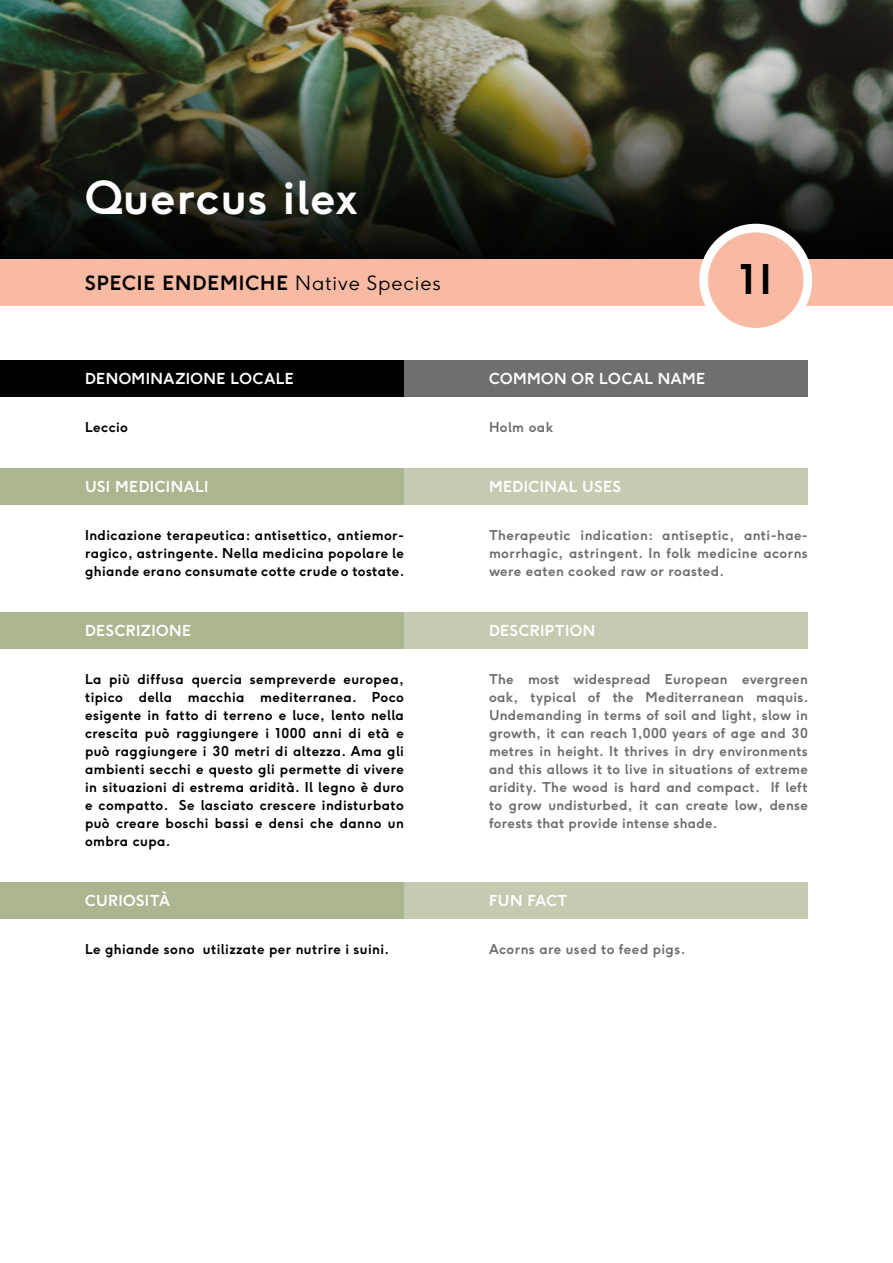
<style>
.page{position:relative;width:893px;height:1263px;background:#fff}
.page>*{position:absolute;margin:0;border:0;box-sizing:border-box;transform-origin:0 0}
.t1{font:700 45px "F37 Ginger";letter-spacing:.03em;color:#fff}
.t2{font:700 40.5px "F37 Ginger";color:#000}
.t3{font:700 19.5px "F37 Ginger";letter-spacing:.05em;color:#000}
.t4{font:700 15px "F37 Ginger";letter-spacing:.03em;color:#fff}
.t5{font:700 13.5px/18px "F37 Ginger";letter-spacing:.03em;color:#000;text-align:justify}
.t6{font:700 13.5px/18px "F37 Ginger";letter-spacing:.025em;color:#706f6f;text-align:justify}
.s1{font-weight:300}
</style>
<div class="page">
<div style="left:0;top:360px;width:404px;height:36px;background:#000"></div>
<div style="left:404px;top:360px;width:404px;height:36px;background:#706f6f"></div>
<div style="left:0;top:612px;width:404px;height:36px;background:#aab68f"></div>
<div style="left:404px;top:612px;width:404px;height:36px;background:#c5cbb1"></div>
<img style="left:0;top:0;width:893px;height:57px">
<img style="left:0;top:57px;width:893px;height:202px">
<div style="left:0;top:259px;width:893px;height:47px;background:#f8baa2"></div>
<div style="left:704px;top:228px;width:104px;height:104px;background:#f8baa2;border-radius:50%"></div>
<div style="left:699px;top:224px;width:113px;height:113px;border:9px solid #fff;border-radius:50%"></div>
<div style="left:0;top:468px;width:404px;height:36px;background:#aab68f"></div>
<div style="left:404px;top:468px;width:404px;height:36px;background:#c5cbb1"></div>
<div style="left:0;top:882px;width:404px;height:36px;background:#aab68f"></div>
<div style="left:404px;top:882px;width:404px;height:36px;background:#c5cbb1"></div>
<h1 class="t1" style="left:85px;top:169px;width:274px">Quercus ilex</h1>
<h3 class="t3" style="left:85px;top:271px;width:357px">SPECIE ENDEMICHE <span class="s1">Native Species</span></h3>
<h2 class="t2" style="left:740px;top:253px;width:34px">1I</h2>
<p class="t4" style="left:85px;top:369px;width:210px">DENOMINAZIONE LOCALE</p>
<p class="t4" style="left:489px;top:369px;width:218px">COMMON OR LOCAL NAME</p>
<p class="t5" style="left:85px;top:418px;width:45px">Leccio</p>
<p class="t6" style="left:489px;top:418px;width:66px">Holm oak</p>
<p class="t4" style="left:85px;top:477px;width:125px">USI MEDICINALI</p>
<p class="t4" style="left:489px;top:477px;width:133px">MEDICINAL USES</p>
<p class="t5" style="left:85px;top:526px;width:321px">Indicazione terapeutica: antisettico, antiemor&shy;ragico, astringente. Nella medicina popolare le ghiande erano consumate cotte crude o tostate.</p>
<p class="t6" style="left:489px;top:526px;width:320px">Therapeutic indication: antiseptic, anti-hae&shy;morrhagic, astringent. In folk medicine acorns were eaten cooked raw or roasted.</p>
<p class="t4" style="left:85px;top:621px;width:108px">DESCRIZIONE</p>
<p class="t4" style="left:489px;top:621px;width:108px">DESCRIPTION</p>
<p class="t5" style="left:85px;top:670px;width:320px">La più diffusa quercia sempreverde europea, tipico della macchia mediterranea. Poco esigente in fatto di terreno e luce, lento nella crescita può raggiungere i 1000 anni di età e può raggiungere i 30 metri di altezza. Ama gli ambienti secchi e questo gli permette di vivere in situazioni di estrema aridità. Il legno è duro e compatto. Se lasciato crescere indisturbato può creare boschi bassi e densi che danno un ombra cupa.</p>
<p class="t6" style="left:489px;top:670px;width:321px">The most widespread European evergreen oak, typical of the Mediterranean maquis.<br>Undemanding in terms of soil and light, slow in growth, it can reach 1,000 years of age and 30 metres in height. It thrives in dry environments and this allows it to live in situations of extreme aridity. The wood is hard and compact. If left to grow undisturbed, it can create low, dense forests that provide intense shade.</p>
<p class="t4" style="left:85px;top:891px;width:86px">CURIOSITÀ</p>
<p class="t4" style="left:489px;top:891px;width:80px">FUN FACT</p>
<p class="t5" style="left:85px;top:940px;width:306px">Le ghiande sono utilizzate per nutrire i suini.</p>
<p class="t6" style="left:489px;top:940px;width:198px">Acorns are used to feed pigs.</p>
</div>
